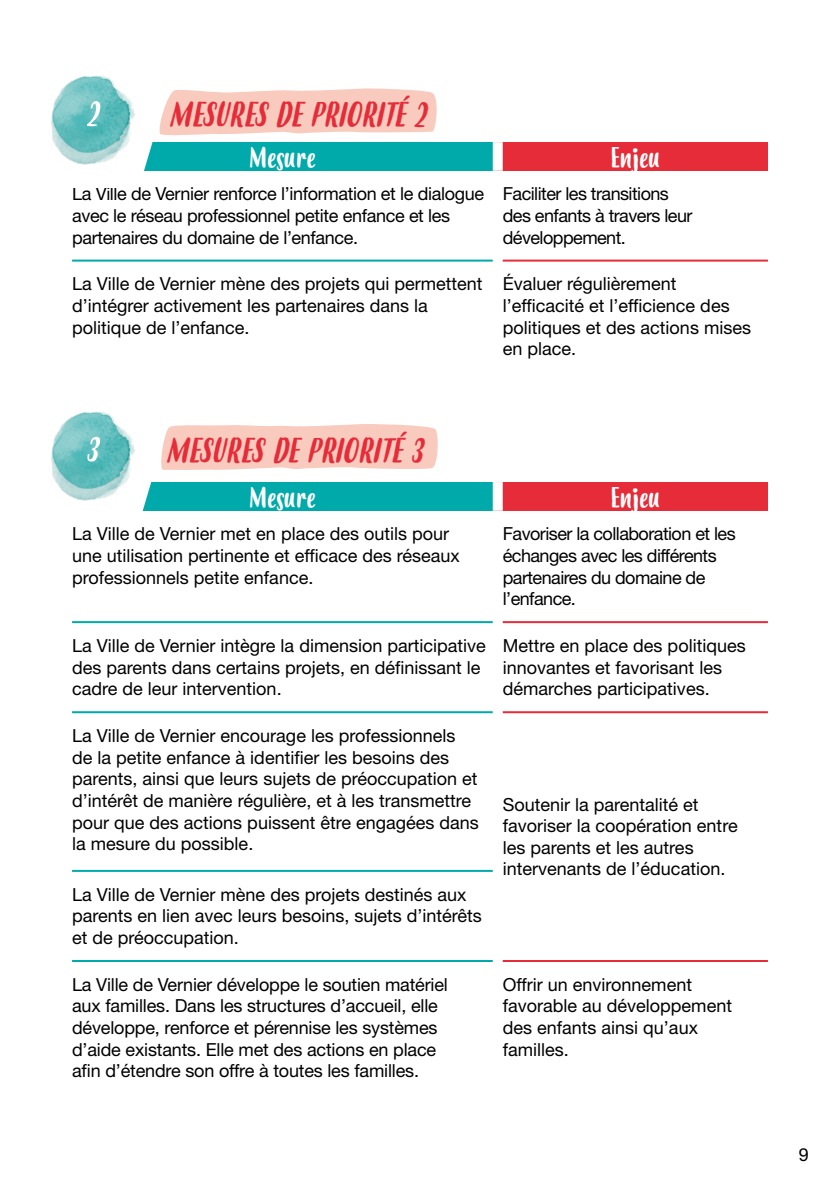
<style>
.page{position:relative;width:840px;height:1191px;background:#fff}
.page>*{position:absolute;margin:0;border:0;box-sizing:border-box;transform-origin:0 0}
.Titre_3{font:italic 34px "Budidaya";color:#e62c38}
.Titre_4{font:28px "Budidaya";color:#fff}
.t1{font:18px/21.6px "Helvetica Neue LT Std";color:#000}
.t2{font:18px/21.6px "Helvetica Neue LT Std";letter-spacing:-.03em;color:#000}
.t3{font:18px/21.6px "Helvetica Neue LT Std";letter-spacing:-.02em;color:#000}
</style>
<div class="page">
<div style="left:72px;top:142px;width:425px;height:28px;background:#0aa"></div>
<div style="left:497px;top:142px;width:270px;height:28px;background:#e62c38"></div>
<div style="left:492px;top:142px;width:10px;height:28px;background:#fff"></div>
<hr style="left:72px;top:260px;width:420px;height:2px;background:#0aa">
<hr style="left:502px;top:260px;width:265px;height:2px;background:#e62c38">
<div style="left:72px;top:482px;width:425px;height:28px;background:#0aa"></div>
<div style="left:497px;top:482px;width:270px;height:28px;background:#e62c38"></div>
<div style="left:492px;top:482px;width:10px;height:28px;background:#fff"></div>
<hr style="left:72px;top:621px;width:420px;height:2px;background:#0aa">
<hr style="left:72px;top:711px;width:420px;height:2px;background:#0aa">
<hr style="left:72px;top:870px;width:420px;height:2px;background:#0aa">
<hr style="left:72px;top:960px;width:420px;height:2px;background:#0aa">
<hr style="left:502px;top:621px;width:265px;height:2px;background:#e62c38">
<hr style="left:502px;top:711px;width:265px;height:2px;background:#e62c38">
<hr style="left:502px;top:960px;width:265px;height:2px;background:#e62c38">
<svg style="left:51px;top:411px;width:388px;height:100px"></svg>
<svg style="left:51px;top:75px;width:389px;height:96px"></svg>
<p class="Titre_3" style="left:169px;top:96px;width:258px">MESURES DE PRIORITÉ 2</p>
<p class="Titre_4" style="left:249px;top:142px;width:68px">Mesure</p>
<p class="Titre_4" style="left:610px;top:142px;width:51px">Enjeu</p>
<p class="t3" style="left:72px;top:183px;width:413px">La Ville de Vernier renforce l’information et le dialogue avec le réseau professionnel petite enfance et les partenaires du domaine de l’enfance.</p>
<p class="t2" style="left:502px;top:183px;width:191px">Faciliter les transitions des enfants à travers leur développement.</p>
<p class="t1" style="left:72px;top:273px;width:412px">La Ville de Vernier mène des projets qui permettent d’intégrer activement les partenaires dans la politique de l’enfance.</p>
<p class="t1" style="left:502px;top:273px;width:250px">Évaluer régulièrement l’efficacité et l’efficience des politiques et des actions mises en place.</p>
<p class="Titre_3" style="left:165px;top:432px;width:258px">MESURES DE PRIORITÉ 3</p>
<p class="Titre_4" style="left:249px;top:481px;width:68px">Mesure</p>
<p class="Titre_4" style="left:610px;top:481px;width:51px">Enjeu</p>
<p class="t1" style="left:72px;top:523px;width:389px">La Ville de Vernier met en place des outils pour une utilisation pertinente et efficace des réseaux professionnels petite enfance.</p>
<p class="t2" style="left:502px;top:523px;width:234px">Favoriser la collaboration et les échanges avec les différents partenaires du domaine de l’enfance.</p>
<p class="t1" style="left:72px;top:634px;width:415px">La Ville de Vernier intègre la dimension participative des parents dans certains projets, en définissant le cadre de leur intervention.</p>
<p class="t1" style="left:502px;top:634px;width:244px">Mettre en place des politiques innovantes et favorisant les démarches participatives.</p>
<p class="t1" style="left:72px;top:724px;width:408px">La Ville de Vernier encourage les professionnels de la petite enfance à identifier les besoins des parents, ainsi que leurs sujets de préoccupation et d’intérêt de manière régulière, et à les transmettre pour que des actions puissent être engagées dans la mesure du possible.</p>
<p class="t1" style="left:502px;top:793px;width:236px">Soutenir la parentalité et favoriser la coopération entre les parents et les autres intervenants de l’éducation.</p>
<p class="t1" style="left:72px;top:883px;width:411px">La Ville de Vernier mène des projets destinés aux parents en lien avec leurs besoins, sujets d’intérêts et de préoccupation.</p>
<p class="t1" style="left:72px;top:973px;width:377px">La Ville de Vernier développe le soutien matériel aux familles. Dans les structures d’accueil, elle développe, renforce et pérennise les systèmes d’aide existants. Elle met des actions en place afin d’étendre son offre à toutes les familles.</p>
<p class="t1" style="left:502px;top:973px;width:231px">Offrir un environnement favorable au développement des enfants ainsi qu’aux familles.</p>
<p class="t1" style="left:798px;top:1144px;width:12px">9</p>
</div>
